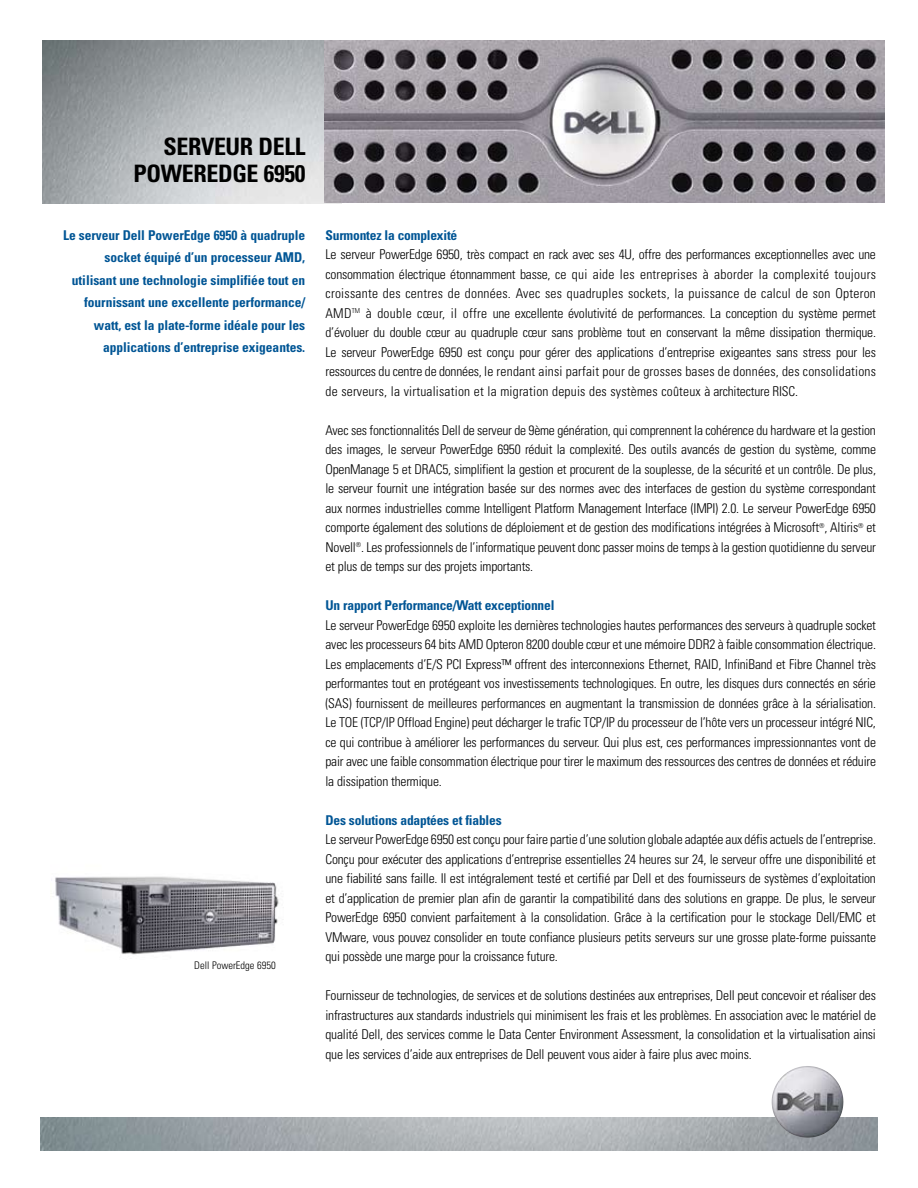
<style>
.page{position:relative;width:918px;height:1188px;background:#fff}
.page>*{position:absolute;margin:0;border:0;box-sizing:border-box;transform-origin:0 0}
.t1{font:700 condensed 24px/27px "Univers LT Std";letter-spacing:-.015em;color:#000;text-align:right}
.t2{font:300 condensed 13.5px/19.5px "Univers LT Std";letter-spacing:-.015em;color:#000;text-align:justify}
.t3{font:700 condensed 13.5px/22.5px "Univers LT Std";letter-spacing:-.005em;color:#005595;text-align:right}
.t4{font:300 condensed 10.5px "Univers LT Std";color:#000}
</style>
<div class="page">
<img style="left:40px;top:1118px;width:838px;height:32px">
<img style="left:42px;top:40px;width:282px;height:163px">
<img style="left:324px;top:40px;width:561px;height:163px">
<img style="left:55px;top:876px;width:224px;height:79px">
<img style="left:806px;top:1066px;width:30px;height:15px">
<h1 class="t1" style="left:134px;top:133px;width:173px">Serveur Dell<br>PowerEdge 6950</h1>
<p class="t3" style="left:63px;top:224px;width:244px">Le serveur Dell PowerEdge 6950 à quadruple socket équipé d’un processeur AMD, utilisant une technologie simplifiée tout en fournissant une excellente performance/ watt, est la plate-forme idéale pour les applications d’entreprise exigeantes.</p>
<p class="t3" style="left:326px;top:224px;width:133px">Surmontez la complexité</p>
<p class="t2" style="left:326px;top:245px;width:552px">Le serveur PowerEdge 6950, très compact en rack avec ses 4U, offre des performances exceptionnelles avec une consommation électrique étonnamment basse, ce qui aide les entreprises à aborder la complexité toujours croissante des centres de données. Avec ses quadruples sockets, la puissance de calcul de son Opteron AMD<sup>TM</sup> à double cœur, il offre une excellente évolutivité de performances. La conception du système permet d’évoluer du double cœur au quadruple cœur sans problème tout en conservant la même dissipation thermique.<br>Le serveur PowerEdge 6950 est conçu pour gérer des applications d’entreprise exigeantes sans stress pour les ressources du centre de données, le rendant ainsi parfait pour de grosses bases de données, des consolidations de serveurs, la virtualisation et la migration depuis des systèmes coûteux à architecture RISC.</p>
<p class="t2" style="left:326px;top:420px;width:552px">Avec ses fonctionnalités Dell de serveur de 9ème génération, qui comprennent la cohérence du hardware et la gestion des images, le serveur PowerEdge 6950 réduit la complexité. Des outils avancés de gestion du système, comme OpenManage 5 et DRAC5, simplifient la gestion et procurent de la souplesse, de la sécurité et un contrôle. De plus, le serveur fournit une intégration basée sur des normes avec des interfaces de gestion du système correspondant aux normes industrielles comme Intelligent Platform Management Interface (IMPI) 2.0. Le serveur PowerEdge 6950 comporte également des solutions de déploiement et de gestion des modifications intégrées à Microsoft<sup>®</sup>, Altiris<sup>®</sup> et Novell<sup>®</sup>. Les professionnels de l’informatique peuvent donc passer moins de temps à la gestion quotidienne du serveur et plus de temps sur des projets importants.</p>
<p class="t3" style="left:326px;top:594px;width:231px">Un rapport Performance/Watt exceptionnel</p>
<p class="t2" style="left:326px;top:615px;width:552px">Le serveur PowerEdge 6950 exploite les dernières technologies hautes performances des serveurs à quadruple socket avec les processeurs 64 bits AMD Opteron 8200 double cœur et une mémoire DDR2 à faible consommation électrique.<br>Les emplacements d’E/S PCI Express™ offrent des interconnexions Ethernet, RAID, InfiniBand et Fibre Channel très performantes tout en protégeant vos investissements technologiques. En outre, les disques durs connectés en série (SAS) fournissent de meilleures performances en augmentant la transmission de données grâce à la sérialisation.<br>Le TOE (TCP/IP Offload Engine) peut décharger le trafic TCP/IP du processeur de l’hôte vers un processeur intégré NIC, ce qui contribue à améliorer les performances du serveur. Qui plus est, ces performances impressionnantes vont de pair avec une faible consommation électrique pour tirer le maximum des ressources des centres de données et réduire la dissipation thermique.</p>
<p class="t3" style="left:326px;top:809px;width:178px">Des solutions adaptées et fiables</p>
<p class="t2" style="left:326px;top:830px;width:552px">Le serveur PowerEdge 6950 est conçu pour faire partie d’une solution globale adaptée aux défis actuels de l’entreprise.<br>Conçu pour exécuter des applications d’entreprise essentielles 24 heures sur 24, le serveur offre une disponibilité et une fiabilité sans faille. Il est intégralement testé et certifié par Dell et des fournisseurs de systèmes d’exploitation et d’application de premier plan afin de garantir la compatibilité dans des solutions en grappe. De plus, le serveur PowerEdge 6950 convient parfaitement à la consolidation. Grâce à la certification pour le stockage Dell/EMC et VMware, vous pouvez consolider en toute confiance plusieurs petits serveurs sur une grosse plate-forme puissante qui possède une marge pour la croissance future.</p>
<p class="t2" style="left:326px;top:986px;width:552px">Fournisseur de technologies, de services et de solutions destinées aux entreprises, Dell peut concevoir et réaliser des infrastructures aux standards industriels qui minimisent les frais et les problèmes. En association avec le matériel de qualité Dell, des services comme le Data Center Environment Assessment, la consolidation et la virtualisation ainsi que les services d’aide aux entreprises de Dell peuvent vous aider à faire plus avec moins.</p>
<p class="t4" style="left:194px;top:959px;width:83px">Dell PowerEdge 6950</p>
</div>
